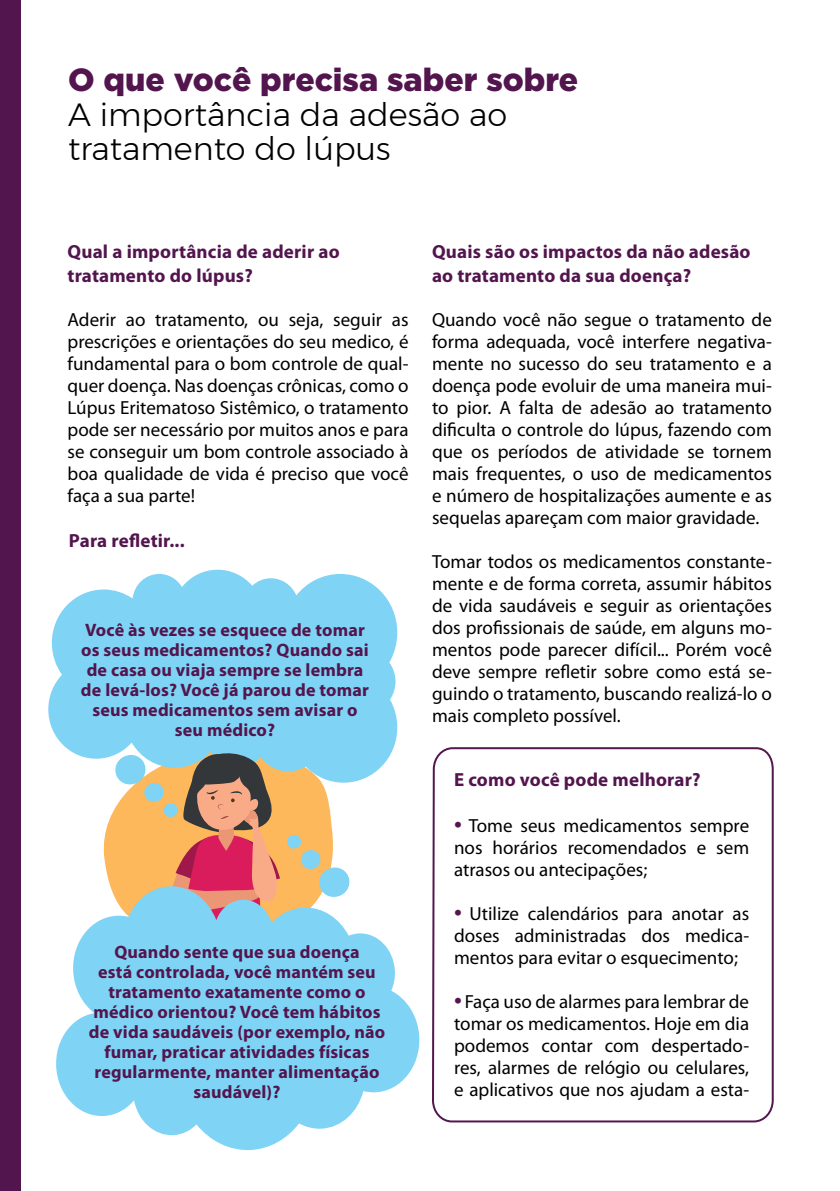
<style>
.page{position:relative;width:840px;height:1191px;background:#fff}
.page>*{position:absolute;margin:0;border:0;box-sizing:border-box;transform-origin:0 0}
.t1{font:300 32px/34.4px "Montserrat";color:#000}
.t2{font:900 32px "Gotham";color:#53154e}
.t3{font:19px/22px "Myriad Pro";color:#000;text-align:justify}
.t4{font:700 19px/24px "Myriad Pro";letter-spacing:.01em;color:#53154e}
.t5{font:700 18px/20px "Myriad Pro";letter-spacing:.01em;color:#53154e;text-align:center}
.s1{font-size:28px;color:#53174e}
</style>
<div class="page">
<svg style="left:103px;top:782px;width:234px;height:103px;background:#fcc16f"></svg>
<svg style="left:48px;top:570px;width:349px;height:212px;background:#90d8f4"></svg>
<svg style="left:432px;top:747px;width:342px;height:376px"></svg>
<div style="left:0;top:0;width:21px;height:1191px;background:#53154e"></div>
<div style="left:144px;top:782px;width:20px;height:20px;background:#7fd3f4;border-radius:50%"></div>
<div style="left:300px;top:849px;width:20px;height:20px;background:#7fd3f4;border-radius:50%"></div>
<svg style="left:115px;top:754px;width:31px;height:31px"></svg>
<svg style="left:318px;top:867px;width:32px;height:18px"></svg>
<svg style="left:163px;top:803px;width:15px;height:14px"></svg>
<svg style="left:286px;top:834px;width:15px;height:15px"></svg>
<svg style="left:168px;top:749px;width:117px;height:136px;background:#be7e6b"></svg>
<svg style="left:56px;top:885px;width:364px;height:265px;fill:#7fd3f4"></svg>
<h1 class="t2" style="left:68px;top:62px;width:511px">O que você precisa saber sobre</h1>
<h1 class="t1" style="left:68px;top:97px;width:440px">A importância da adesão ao tratamento do lúpus</h1>
<p class="t4" style="left:67px;top:239px;width:273px">Qual a importância de aderir ao tratamento do lúpus?</p>
<p class="t3" style="left:67px;top:308px;width:342px">Aderir ao tratamento, ou seja, seguir as prescrições e orientações do seu medico, é fundamental para o bom controle de qual&shy;quer doença. Nas doenças crônicas, como o Lúpus Eritematoso Sistêmico, o tratamento pode ser necessário por muitos anos e para se conseguir um bom controle associado à boa qualidade de vida é preciso que você faça a sua parte!</p>
<p class="t4" style="left:69px;top:528px;width:117px">Para refletir...</p>
<p class="t5" style="left:81px;top:619px;width:289px">Você às vezes se esquece de tomar os seus medicamentos? Quando sai de casa ou viaja sempre se lembra de levá-los? Você já parou de tomar seus medicamentos sem avisar o seu médico?</p>
<p class="t5" style="left:89px;top:941px;width:298px">Quando sente que sua doença<br>está controlada, você mantém seu tratamento exatamente como o médico orientou? Você tem hábitos de vida saudáveis (por exemplo, não fumar, praticar atividades físicas regularmente, manter alimentação saudável)?</p>
<p class="t4" style="left:432px;top:239px;width:320px">Quais são os impactos da não adesão ao tratamento da sua doença?</p>
<p class="t3" style="left:432px;top:308px;width:341px">Quando você não segue o tratamento de forma adequada, você interfere negativa&shy;mente no sucesso do seu tratamento e a doença pode evoluir de uma maneira mui&shy;to pior. A falta de adesão ao tratamento dificulta o controle do lúpus, fazendo com que os períodos de atividade se tornem mais frequentes, o uso de medicamentos e número de hospitalizações aumente e as sequelas apareçam com maior gravidade.</p>
<p class="t3" style="left:432px;top:550px;width:341px">Tomar todos os medicamentos constante&shy;mente e de forma correta, assumir hábitos de vida saudáveis e seguir as orientações dos profissionais de saúde, em alguns mo&shy;mentos pode parecer difícil... Porém você deve sempre refletir sobre como está se&shy;guindo o tratamento, buscando realizá-lo o mais completo possível.</p>
<p class="t4" style="left:454px;top:766px;width:248px">E como você pode melhorar?</p>
<p class="t3" style="left:454px;top:814px;width:296px"><span class="s1">•</span> Tome seus medicamentos sempre nos horários recomendados e sem atrasos ou antecipações;</p>
<p class="t3" style="left:454px;top:902px;width:296px"><span class="s1">•</span> Utilize calendários para anotar as doses administradas dos medica&shy;mentos para evitar o esquecimento;</p>
<p class="t3" style="left:454px;top:990px;width:296px"><span class="s1">•</span> Faça uso de alarmes para lembrar de tomar os medicamentos. Hoje em dia podemos contar com despertado&shy;res, alarmes de relógio ou celulares, e aplicativos que nos ajudam a esta-</p>
</div>
